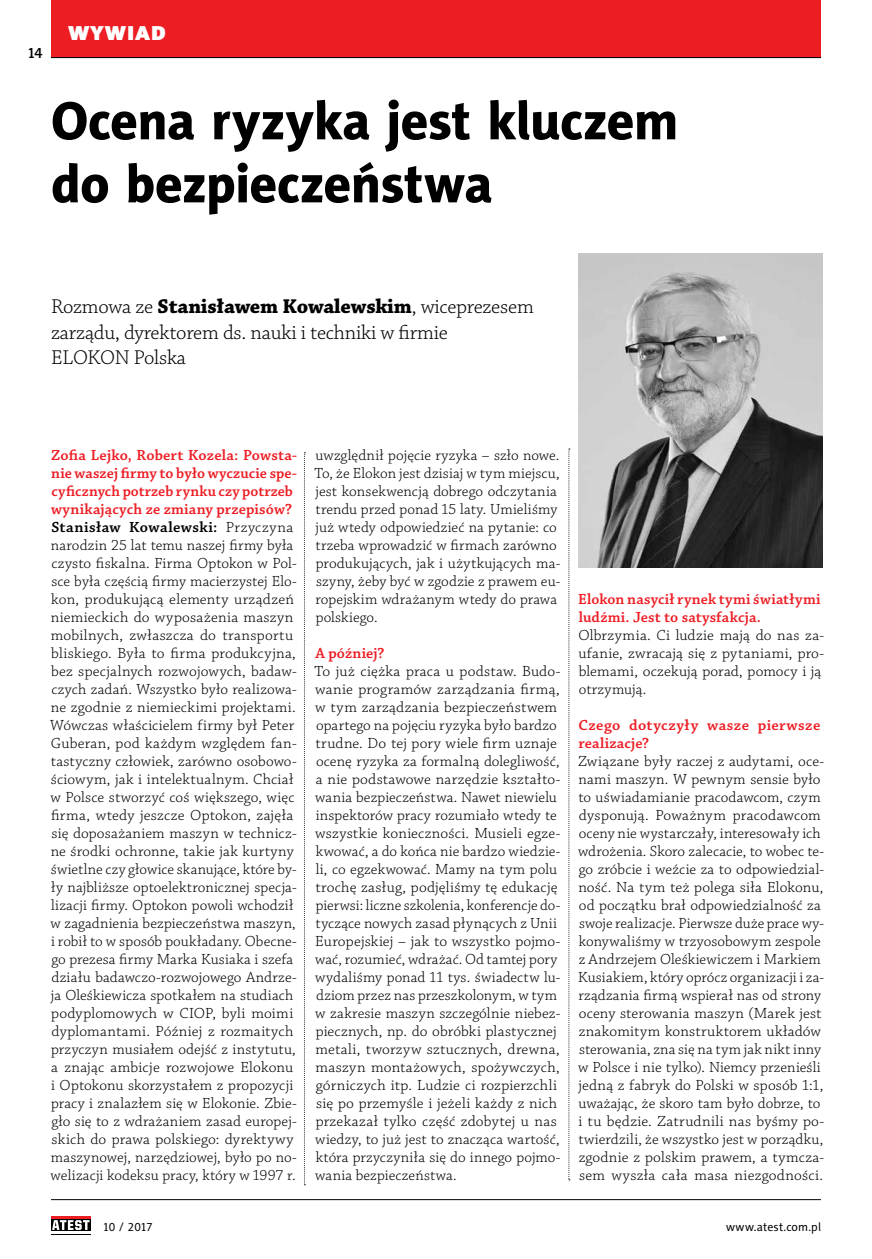
<style>
.page{position:relative;width:872px;height:1259px;background:#fff}
.page>*{position:absolute;margin:0;border:0;box-sizing:border-box;transform-origin:0 0}
.t1{font:54px/63px "Naomi Sans EFN Heavy";letter-spacing:-.01em;color:#000}
.t2{font:27px "Naomi Sans EFN Black";letter-spacing:.03em;color:#fff}
.t3{font:300 21px/25.5px "Chaparral Pro";letter-spacing:-.01em;color:#000}
.t4{font:300 15.45px/18px "Chaparral Pro";letter-spacing:.01em;color:#000}
.t5{font:600 15.45px/18px "Chaparral Pro";letter-spacing:.015em;color:#ed1d24}
.t6{font:15px "Naomi Sans EFN Medium";color:#000}
.t7{font:12px "Naomi Sans EFN";letter-spacing:.02em;color:#000}
.s1{font-weight:700}
.s2{font-weight:600;color:#ed1d24}
.s3{font-weight:600}
</style>
<div class="page">
<div style="left:51px;top:0;width:770px;height:58px;background:#ed1d24"></div>
<svg style="left:304px;top:452px;width:1px;height:733px"></svg>
<svg style="left:568px;top:449px;width:2px;height:731px"></svg>
<img style="left:578px;top:253px;width:244px;height:315px">
<hr style="left:51px;top:57px;width:770px;height:1px;background:#000">
<div style="left:51px;top:1218px;width:40px;height:13px;background:#000"></div>
<hr style="left:51px;top:1216px;width:40px;height:2px;background:#ed1d24">
<hr style="left:51px;top:1233px;width:40px;height:1px;background:#000">
<svg style="left:52px;top:1220px;width:38px;height:10px"></svg>
<hr style="left:51px;top:1199px;width:770px;height:1px;background:#000">
<p class="t6" style="left:28px;top:44px;width:16px">14</p>
<h2 class="t2" style="left:68px;top:15px;width:99px">wywiad</h2>
<h1 class="t1" style="left:51px;top:89px;width:629px">Ocena ryzyka jest kluczem do bezpieczeństwa</h1>
<h3 class="t3" style="left:51px;top:295px;width:484px">Rozmowa ze <span class="s1">Stanisławem Kowalewskim</span>, wiceprezesem zarządu, dyrektorem ds. nauki i techniki w firmie<br>ELOKON Polska</h3>
<p class="t4" style="left:50px;top:447px;width:248px"><span class="s2">Zofia Lejko, Robert Kozela: Powsta&shy;nie waszej firmy to było wyczucie spe&shy;cyficznych potrzeb rynku czy potrzeb wynikających ze zmiany przepisów?<br></span><span class="s3">Stanisław Kowalewski:</span> Przyczyna narodzin 25 lat temu naszej firmy była czysto fiskalna. Firma Optokon w Pol&shy;sce była częścią firmy macierzystej Elo&shy;kon, produkującą elementy urządzeń niemieckich do wyposażenia maszyn mobilnych, zwłaszcza do transportu bliskiego. Była to firma produkcyjna, bez specjalnych rozwojowych, badaw&shy;czych zadań. Wszystko było realizowa&shy;ne zgodnie z niemieckimi projektami.<br>Wówczas właścicielem firmy był Peter Guberan, pod każdym względem fan&shy;tastyczny człowiek, zarówno osobowo&shy;ściowym, jak i intelektualnym. Chciał w Polsce stworzyć coś większego, więc firma, wtedy jeszcze Optokon, zajęła się doposażaniem maszyn w technicz&shy;ne środki ochronne, takie jak kurtyny świetlne czy głowice skanujące, które by&shy;ły najbliższe optoelektronicznej specja&shy;lizacji firmy. Optokon powoli wchodził w zagadnienia bezpieczeństwa maszyn, i robił to w sposób poukładany. Obecne&shy;go prezesa firmy Marka Kusiaka i szefa działu badawczo-rozwojowego Andrze&shy;ja Oleśkiewicza spotkałem na studiach podyplomowych w CIOP, byli moimi dyplomantami. Później z rozmaitych przyczyn musiałem odejść z instytutu, a znając ambicje rozwojowe Elokonu i Optokonu skorzystałem z propozycji pracy i znalazłem się w Elokonie. Zbie&shy;gło się to z wdrażaniem zasad europej&shy;skich do prawa polskiego: dyrektywy maszynowej, narzędziowej, było po no&shy;welizacji kodeksu pracy, który w 1997 r.</p>
<p class="t4" style="left:315px;top:447px;width:247px">uwzględnił pojęcie ryzyka – szło nowe.<br>To, że Elokon jest dzisiaj w tym miejscu, jest konsekwencją dobrego odczytania trendu przed ponad 15 laty. Umieliśmy już wtedy odpowiedzieć na pytanie: co trzeba wprowadzić w firmach zarówno produkujących, jak i użytkujących ma&shy;szyny, żeby być w zgodzie z prawem eu&shy;ropejskim wdrażanym wtedy do prawa polskiego.</p>
<p class="t5" style="left:315px;top:644px;width:71px">A później?</p>
<p class="t4" style="left:315px;top:663px;width:247px">To już ciężka praca u podstaw. Budo&shy;wanie programów zarządzania firmą, w tym zarządzania bezpieczeństwem opartego na pojęciu ryzyka było bardzo trudne. Do tej pory wiele firm uznaje ocenę ryzyka za formalną dolegliwość, a nie podstawowe narzędzie kształto&shy;wania bezpieczeństwa. Nawet niewielu inspektorów pracy rozumiało wtedy te wszystkie konieczności. Musieli egze&shy;kwować, a do końca nie bardzo wiedzie&shy;li, co egzekwować. Mamy na tym polu trochę zasług, podjęliśmy tę edukację pierwsi: liczne szkolenia, konferencje do&shy;tyczące nowych zasad płynących z Unii Europejskiej – jak to wszystko pojmo&shy;wać, rozumieć, wdrażać. Od tamtej pory wydaliśmy ponad 11 tys. świadectw lu&shy;dziom przez nas przeszkolonym, w tym w zakresie maszyn szczególnie niebez&shy;piecznych, np. do obróbki plastycznej metali, tworzyw sztucznych, drewna, maszyn montażowych, spożywczych, górniczych itp. Ludzie ci rozpierzchli się po przemyśle i jeżeli każdy z nich przekazał tylko część zdobytej u nas wiedzy, to już jest to znacząca wartość, która przyczyniła się do innego pojmo&shy;wania bezpieczeństwa.</p>
<p class="t5" style="left:578px;top:590px;width:244px">Elokon nasycił rynek tymi światłymi ludźmi. Jest to satysfakcja.</p>
<p class="t4" style="left:578px;top:627px;width:247px">Olbrzymia. Ci ludzie mają do nas za&shy;ufanie, zwracają się z pytaniami, pro&shy;blemami, oczekują porad, pomocy i ją otrzymują.</p>
<p class="t5" style="left:578px;top:716px;width:243px">Czego dotyczyły wasze pierwsze realizacje?</p>
<p class="t4" style="left:578px;top:753px;width:248px">Związane były raczej z audytami, oce&shy;nami maszyn. W pewnym sensie było to uświadamianie pracodawcom, czym dysponują. Poważnym pracodawcom oceny nie wystarczały, interesowały ich wdrożenia. Skoro zalecacie, to wobec te&shy;go zróbcie i weźcie za to odpowiedzial&shy;ność. Na tym też polega siła Elokonu, od początku brał odpowiedzialność za swoje realizacje. Pierwsze duże prace wy&shy;konywaliśmy w trzyosobowym zespole z Andrzejem Oleśkiewiczem i Markiem Kusiakiem, który oprócz organizacji i za&shy;rządzania firmą wspierał nas od strony oceny sterowania maszyn (Marek jest znakomitym konstruktorem układów sterowania, zna się na tym jak nikt inny w Polsce i nie tylko). Niemcy przenieśli jedną z fabryk do Polski w sposób 1:1, uważając, że skoro tam było dobrze, to i tu będzie. Zatrudnili nas byśmy po&shy;twierdzili, że wszystko jest w porządku, zgodnie z polskim prawem, a tymcza&shy;sem wyszła cała masa niezgodności.</p>
<p class="t7" style="left:103px;top:1220px;width:51px">10 / 2017</p>
<p class="t7" style="left:726px;top:1220px;width:96px">www.atest.com.pl</p>
</div>
